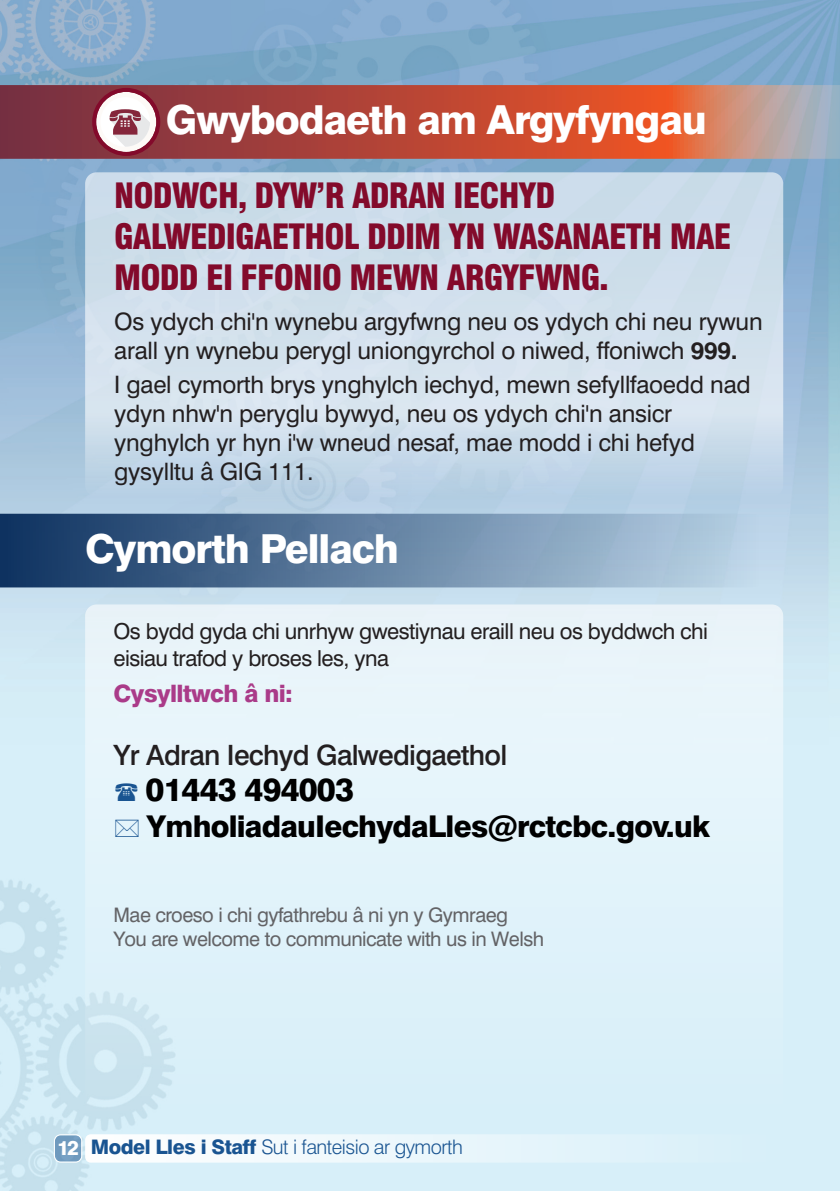
<style>
.page{position:relative;width:840px;height:1191px;background:#fff}
.page>*{position:absolute;margin:0;border:0;box-sizing:border-box;transform-origin:0 0}
.t1{font:800 40px "Swiss 721 BT";letter-spacing:-.025em;color:#fff}
.t2{font:900 condensed 34px/40.8px "Swiss 721 BT";letter-spacing:-.025em;color:#830a2b}
.t3{font:800 32px "Swiss 721 BT";letter-spacing:-.025em;color:#000}
.t4{font:800 30px "Swiss 721 BT";letter-spacing:-.025em;color:#000}
.t5{font:500 28px "Swiss 721 BT";letter-spacing:-.025em;color:#231f20}
.t6{font:24px/28.8px "Swiss 721 BT";letter-spacing:-.01em;color:#231f20}
.t7{font:800 24px "Swiss 721 BT";letter-spacing:-.025em;color:#aa3b89}
.t8{font:22px/26.4px "Swiss 721 BT";letter-spacing:-.025em;color:#231f20}
.t9{font:20px "Swiss 721 BT";letter-spacing:-.025em;color:#636366}
.t10{font:300 20px "Swiss 721 BT";letter-spacing:-.025em;color:#195491}
.t11{font:800 20px "Swiss 721 BT";color:#fff}
.s1{font-weight:700}
.s2{font-weight:800}
</style>
<div class="page">
<img style="left:0;top:0;width:839px;height:1191px">
<div style="left:85px;top:1134px;width:697px;height:28px;background:linear-gradient(to right,#fefefe,#d7eff9)"></div>
<div style="left:55px;top:1135px;width:26px;height:26px;background:#6f9abe;border-radius:6px"></div>
<div style="left:54px;top:1134px;width:28px;height:28px;border:2px solid #fff;border-radius:7px"></div>
<svg style="left:0;top:85px;width:839px;height:74px;background:#b55447"></svg>
<svg style="left:92px;top:88px;width:68px;height:68px"></svg>
<div style="left:85px;top:604px;width:697px;height:520px;background:#e2f3fa"></div>
<svg style="left:85px;top:172px;width:697px;height:325px;background:#cedeeb"></svg>
<div style="left:0;top:514px;width:765px;height:73px;background:linear-gradient(to right,#0d315f,#bfd8ea)"></div>
<p class="t1" style="left:166px;top:105px;width:542px">Gwybodaeth am Argyfyngau</p>
<p class="t2" style="left:114px;top:177px;width:618px">NODWCH, DYW’R ADRAN IECHYD<br>GALWEDIGAETHOL DDIM YN WASANAETH MAE<br>MODD EI FFONIO MEWN ARGYFWNG.</p>
<p class="t6" style="left:114px;top:309px;width:649px">Os ydych chi'n wynebu argyfwng neu os ydych chi neu rywun arall yn wynebu perygl uniongyrchol o niwed, ffoniwch <span class="s1">999.</span></p>
<p class="t6" style="left:114px;top:373px;width:637px">I gael cymorth brys ynghylch iechyd, mewn sefyllfaoedd nad ydyn nhw'n peryglu bywyd, neu os ydych chi'n ansicr ynghylch yr hyn i'w wneud nesaf, mae modd i chi hefyd gysylltu â GIG 111.</p>
<p class="t1" style="left:85px;top:534px;width:315px">Cymorth Pellach</p>
<p class="t8" style="left:113px;top:620px;width:595px">Os bydd gyda chi unrhyw gwestiynau eraill neu os byddwch chi eisiau trafod y broses les, yna</p>
<p class="t7" style="left:113px;top:684px;width:181px">Cysylltwch â ni:</p>
<p class="t5" style="left:113px;top:744px;width:395px">Yr Adran Iechyd Galwedigaethol</p>
<p class="t3" style="left:145px;top:778px;width:210px">01443 494003</p>
<p class="t4" style="left:146px;top:815px;width:564px">YmholiadauIechydaLles@rctcbc.gov.uk</p>
<p class="t9" style="left:113px;top:907px;width:396px">Mae croeso i chi gyfathrebu â ni yn y Gymraeg</p>
<p class="t9" style="left:113px;top:931px;width:432px">You are welcome to communicate with us in Welsh</p>
<p class="t11" style="left:57px;top:1140px;width:23px">12</p>
<p class="t10" style="left:91px;top:1139px;width:373px"><span class="s2">Model Lles i Staff</span> Sut i fanteisio ar gymorth</p>
</div>
